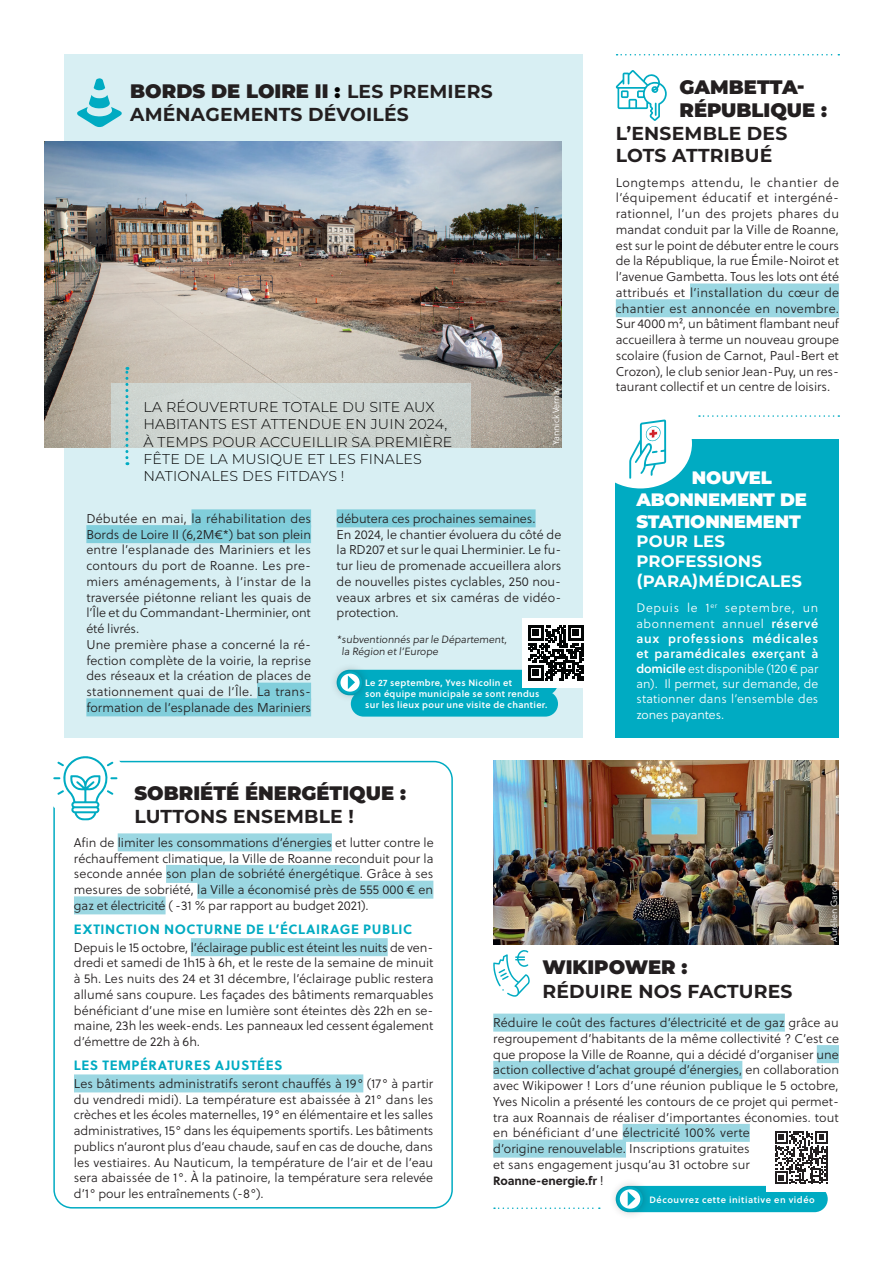
<style>
.page{position:relative;width:893px;height:1263px;background:#fff}
.page>*{position:absolute;margin:0;border:0;box-sizing:border-box;transform-origin:0 0}
.t1{font:900 19.5px/23.4px "Montserrat";color:#231f20}
.t2{font:700 18.75px/22.5px "Montserrat";letter-spacing:.01em;color:#231f20}
.t3{font:900 18px/21.6px "Montserrat";letter-spacing:-.01em;color:#fff}
.t4{font:700 16.5px/19.8px "Montserrat";letter-spacing:.01em;color:#fff}
.t5{font:300 14.25px/17.1px "Montserrat";letter-spacing:.01em;color:#000}
.t6{font:700 13.5px "Soleil";letter-spacing:.045em;color:#00abc2}
.t7{font:12.75px/15.8px "Soleil Lt";color:#231f20;text-align:justify}
.t8{font:12.45px/15.1px "Soleil Lt";letter-spacing:.015em;color:#fff;text-align:justify}
.t9{font:12.45px/15.1px "Soleil Sb";letter-spacing:.05em;color:#fff}
.t10{font:12.45px/15.1px "Soleil Lt";letter-spacing:.055em;color:#fff}
.t11{font:700 12px "Soleil";letter-spacing:-.005em;color:#231f20}
.t12{font:10.5px/12.6px "Soleil Lt";color:#231f20}
.t13{font:9.15px/11.1px "Soleil Sb";letter-spacing:.035em;color:#fff}
.t14{font:9.15px "Soleil Sb";letter-spacing:.055em;color:#fff}
.t15{font:9px "Soleil Lt";letter-spacing:-.015em;color:#fff}
.s1{color:#000}
.s2{font-weight:700;font-size:18.75px}
.s3{font-family:"Soleil Sb"}
.s4{font-family:"Soleil Lt";font-weight:400;font-size:12.75px}
</style>
<div class="page">
<div style="left:64px;top:54px;width:519px;height:684px;background:#d8eff3"></div>
<div style="left:191px;top:509px;width:120px;height:18px;background:#81cedb"></div>
<div style="left:86px;top:525px;width:225px;height:18px;background:#81cedb"></div>
<div style="left:257px;top:683px;width:54px;height:18px;background:#81cedb"></div>
<div style="left:86px;top:698px;width:225px;height:18px;background:#81cedb"></div>
<div style="left:337px;top:509px;width:199px;height:18px;background:#81cedb"></div>
<div style="left:616px;top:440px;width:223px;height:298px;background:#00abc2"></div>
<img style="left:44px;top:142px;width:517px;height:306px">
<svg style="left:77px;top:78px;width:45px;height:49px"></svg>
<div style="left:493px;top:1013px;width:292px;height:18px;background:#9bd7e2"></div>
<div style="left:817px;top:1045px;width:22px;height:18px;background:#9bd7e2"></div>
<div style="left:493px;top:1061px;width:249px;height:18px;background:#9bd7e2"></div>
<div style="left:623px;top:1124px;width:127px;height:18px;background:#9bd7e2"></div>
<div style="left:493px;top:1139px;width:133px;height:18px;background:#9bd7e2"></div>
<img style="left:493px;top:760px;width:346px;height:184px">
<svg style="left:494px;top:1207px;width:106px;height:2px"></svg>
<svg style="left:699px;top:415px;width:140px;height:2px"></svg>
<svg style="left:493px;top:950px;width:37px;height:47px"></svg>
<div style="left:53px;top:761px;width:400px;height:447px;border:2px solid #00abc2;border-radius:18px"></div>
<div style="left:44px;top:747px;width:84px;height:73px;background:#fff;border-radius:50%"></div>
<div style="left:118px;top:833px;width:214px;height:18px;background:#9bd7e2"></div>
<div style="left:166px;top:865px;width:194px;height:18px;background:#9bd7e2"></div>
<div style="left:197px;top:881px;width:236px;height:18px;background:#9bd7e2"></div>
<div style="left:74px;top:896px;width:92px;height:18px;background:#9bd7e2"></div>
<div style="left:191px;top:938px;width:197px;height:18px;background:#9bd7e2"></div>
<div style="left:74px;top:1074px;width:289px;height:18px;background:#9bd7e2"></div>
<svg style="left:53px;top:756px;width:64px;height:64px"></svg>
<svg style="left:617px;top:54px;width:222px;height:2px"></svg>
<div style="left:690px;top:283px;width:149px;height:18px;background:#9bd7e2"></div>
<div style="left:616px;top:299px;width:223px;height:18px;background:#9bd7e2"></div>
<svg style="left:615px;top:70px;width:52px;height:51px"></svg>
<div style="left:616px;top:1186px;width:212px;height:26px;background:#00abc2;border-radius:13px"></div>
<div style="left:608px;top:1178px;width:43px;height:42px;background:#231f20;opacity:.29"></div>
<svg style="left:618px;top:1188px;width:24px;height:22px"></svg>
<div style="left:617px;top:1187px;width:26px;height:24px;border:3px solid #00abc2;border-radius:50%"></div>
<svg style="left:628px;top:1191px;width:7px;height:15px"></svg>
<div style="left:767px;top:1122px;width:70px;height:69px;background:#fff"></div>
<svg style="left:775px;top:1131px;width:53px;height:53px"></svg>
<div style="left:589px;top:399px;width:103px;height:89px;background:#fff;border-radius:50%"></div>
<svg style="left:629px;top:419px;width:37px;height:60px"></svg>
<svg style="left:111px;top:383px;width:360px;height:83px;fill:#d0d7d3"></svg>
<svg style="left:125px;top:367px;width:3px;height:98px"></svg>
<div style="left:337px;top:670px;width:221px;height:25px;background:#00abc2;border-radius:13px"></div>
<div style="left:351px;top:691px;width:207px;height:26px;background:#00abc2;border-radius:13px"></div>
<div style="left:330px;top:663px;width:40px;height:39px;background:#231f20;opacity:.29"></div>
<svg style="left:339px;top:672px;width:22px;height:21px"></svg>
<div style="left:338px;top:671px;width:24px;height:23px;border:2px solid #00abc2;border-radius:50%"></div>
<svg style="left:348px;top:675px;width:7px;height:14px"></svg>
<div style="left:522px;top:618px;width:67px;height:69px;background:#fff"></div>
<svg style="left:528px;top:625px;width:55px;height:55px"></svg>
<div style="left:533px;top:669px;width:6px;height:7px;background:#030505"></div>
<h1 class="t1" style="left:130px;top:78px;width:364px">BORDS DE LOIRE II <span class="s1">:</span> <span class="s2">LES PREMIERS</span></h1>
<h2 class="t2" style="left:130px;top:102px;width:280px">AMÉNAGEMENTS DÉVOILÉS</h2>
<p class="t5" style="left:144px;top:398px;width:310px">LA RÉOUVERTURE TOTALE DU SITE AUX<br>HABITANTS EST ATTENDUE EN JUIN 2024,<br>À TEMPS POUR ACCUEILLIR SA PREMIÈRE<br>FÊTE DE LA MUSIQUE ET LES FINALES<br>NATIONALES DES FITDAYS !</p>
<p class="t15" style="left:550px;top:445px;width:60px;rotate:-90deg">Yannick Vernay</p>
<p class="t7" style="left:86px;top:510px;width:226px;text-align:left">Débutée en mai, la réhabilitation des Bords de Loire II (6,2M€*) bat son plein entre l’esplanade des Mariniers et les contours du port de Roanne. Les pre&shy;miers aménagements, à l’instar de la traversée piétonne reliant les quais de l’Île et du Commandant-Lherminier, ont été livrés.<br>Une première phase a concerné la ré&shy;fection complète de la voirie, la reprise des réseaux et la création de places de stationnement quai de l’Île. La trans&shy;formation de l’esplanade des Mariniers</p>
<p class="t7" style="left:337px;top:510px;width:226px;text-align:left">débutera ces prochaines semaines.<br>En 2024, le chantier évoluera du côté de la RD207 et sur le quai Lherminier. Le fu&shy;tur lieu de promenade accueillera alors de nouvelles pistes cyclables, 250 nou&shy;veaux arbres et six caméras de vidéo&shy;protection.</p>
<p class="t12" style="left:342px;top:632px;width:169px;text-indent:-5px">*subventionnés par le Département, la Région et l’Europe</p>
<p class="t13" style="left:365px;top:677px;width:184px">Le 27 septembre, Yves Nicolin et<br>son équipe municipale se sont rendus sur les lieux pour une visite de chantier.</p>
<h1 class="t1" style="left:679px;top:74px;width:149px">GAMBETTA-<br>RÉPUBLIQUE :</h1>
<h2 class="t2" style="left:616px;top:121px;width:173px">L’ENSEMBLE DES<br>LOTS ATTRIBUÉ</h2>
<p class="t7" style="left:616px;top:174px;width:225px">Longtemps attendu, le chantier de l’équipement éducatif et intergéné&shy;rationnel, l’un des projets phares du mandat conduit par la Ville de Roanne, est sur le point de débuter entre le cours de la République, la rue Émile-Noirot et l’avenue Gambetta. Tous les lots ont été attribués et l’installation du cœur de chantier est annoncée en novembre.<br>Sur 4000 m², un bâtiment flambant neuf accueillera à terme un nouveau groupe scolaire (fusion de Carnot, Paul-Bert et Crozon), le club senior Jean-Puy, un res&shy;taurant collectif et un centre de loisirs.</p>
<h3 class="t3" style="left:636px;top:466px;width:172px;text-indent:56px">NOUVEL<br>ABONNEMENT DE<br>STATIONNEMENT</h3>
<p class="t4" style="left:636px;top:531px;width:167px">POUR LES<br>PROFESSIONS (PARA)MÉDICALES</p>
<p class="t10" style="left:636px;top:600px;width:183px">Depuis le 1<sup>er</sup> septembre, un abonnement annuel <span class="s3">réservé</span></p>
<p class="t9" style="left:636px;top:630px;width:183px">aux professions médicales et paramédicales exerçant à</p>
<p class="t8" style="left:636px;top:661px;width:183px"><span class="s3">domicile</span> est disponible (120 € par an). Il permet, sur demande, de stationner dans l’ensemble des zones payantes.</p>
<h1 class="t1" style="left:134px;top:780px;width:273px">SOBRIÉTÉ ÉNERGÉTIQUE :</h1>
<h2 class="t2" style="left:134px;top:804px;width:221px">LUTTONS ENSEMBLE !</h2>
<p class="t7" style="left:74px;top:834px;width:361px">Afin de limiter les consommations d’énergies et lutter contre le réchauffement climatique, la Ville de Roanne reconduit pour la seconde année son plan de sobriété énergétique. Grâce à ses mesures de sobriété, la Ville a économisé près de 555 000 € en gaz et électricité ( -31 % par rapport au budget 2021).</p>
<p class="t6" style="left:74px;top:919px;width:340px">EXTINCTION NOCTURNE DE L’ÉCLAIRAGE PUBLIC</p>
<p class="t7" style="left:74px;top:939px;width:361px">Depuis le 15 octobre, l’éclairage public est éteint les nuits de ven&shy;dredi et samedi de 1h15 à 6h, et le reste de la semaine de minuit à 5h. Les nuits des 24 et 31 décembre, l’éclairage public restera allumé sans coupure. Les façades des bâtiments remarquables bénéficiant d’une mise en lumière sont éteintes dès 22h en se&shy;maine, 23h les week-ends. Les panneaux led cessent également d’émettre de 22h à 6h.</p>
<p class="t6" style="left:74px;top:1055px;width:210px">LES TEMPÉRATURES AJUSTÉES</p>
<p class="t7" style="left:74px;top:1075px;width:361px">Les bâtiments administratifs seront chauffés à 19° (17° à partir du vendredi midi). La température est abaissée à 21° dans les crèches et les écoles maternelles, 19° en élémentaire et les salles administratives, 15° dans les équipements sportifs. Les bâtiments publics n’auront plus d’eau chaude, sauf en cas de douche, dans les vestiaires. Au Nauticum, la température de l’air et de l’eau sera abaissée de 1°. À la patinoire, la température sera relevée d’1° pour les entraînements (-8°).</p>
<p class="t15" style="left:827px;top:942px;width:62px;rotate:-90deg">Aurélien Garcia</p>
<h1 class="t1" style="left:542px;top:954px;width:146px">WIKIPOWER :</h1>
<h2 class="t2" style="left:542px;top:979px;width:251px">RÉDUIRE NOS FACTURES</h2>
<p class="t7" style="left:493px;top:1015px;width:347px;text-align:left">Réduire le coût des factures d’électricité et de gaz grâce au regroupement d’habitants de la même collectivité ? C’est ce que propose la Ville de Roanne, qui a décidé d’organiser une action collective d’achat groupé d’énergies, en collaboration avec Wikipower ! Lors d’une réunion publique le 5 octobre, Yves Nicolin a présenté les contours de ce projet qui permet&shy;tra aux Roannais de réaliser d’importantes économies, tout en bénéficiant d’une électricité 100% verte<br>d’origine renouvelable. Inscriptions gratuites<br>et sans engagement jusqu’au 31 octobre sur</p>
<p class="t11" style="left:493px;top:1171px;width:112px">Roanne-energie.fr <span class="s4">!</span></p>
<p class="t14" style="left:649px;top:1192px;width:167px">Découvrez cette initiative en vidéo</p>
</div>
